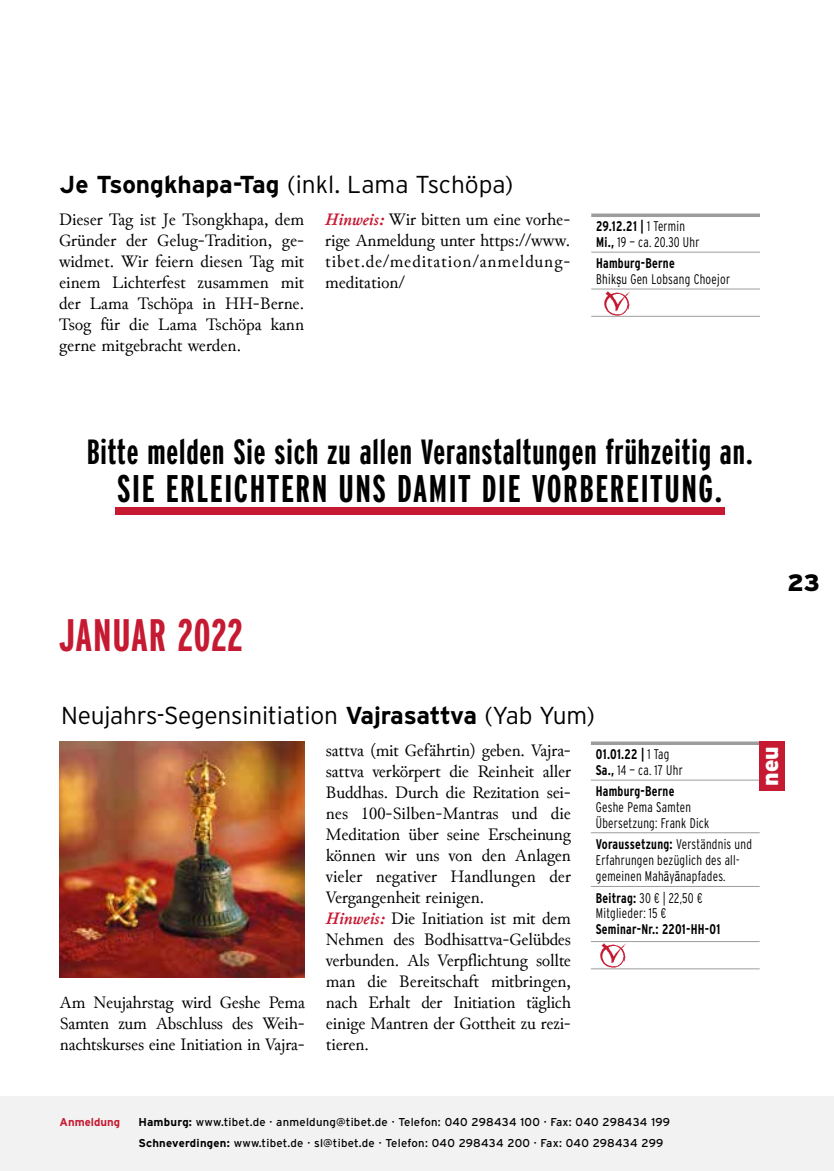
<style>
.page{position:relative;width:834px;height:1171px;background:#fff}
.page>*{position:absolute;margin:0;border:0;box-sizing:border-box;transform-origin:0 0}
.t1{font:700 45.5px "Interstate Compressed";letter-spacing:.01em;color:#c61a32}
.t2{font:700 38.5px "Interstate Compressed";letter-spacing:.04em;color:#000}
.t3{font:700 35px "Interstate Compressed";letter-spacing:.025em;color:#000}
.t4{font:300 24.5px "Interstate";letter-spacing:-.01em;color:#000}
.t5{font:900 23.62px "Interstate";color:#000}
.t6{font:900 22.93px "Interstate";color:#fff}
.t7{font:17.5px/21px "Junicode";letter-spacing:-.01em;color:#000;text-align:justify}
.t8{font:300 14px/15.8px "Interstate Condensed";letter-spacing:.02em;color:#000;scale:.9 1}
.t9{font:700 14px "Interstate Condensed";letter-spacing:.02em;color:#000;scale:.9 1}
.t10{font:300 condensed 14px "Interstate";letter-spacing:.02em;color:#000;scale:.9 1}
.t11{font:11.38px/21px "Interstate";letter-spacing:.02em;color:#000}
.t12{font:700 11.38px "Interstate";color:#c61a32}
.s1{font-weight:700}
.s2{font-weight:700;font-style:italic;color:#c61a32}
.s3{font-family:"Ind Uni H Regular";font-weight:400;font-stretch:normal}
.s4{font-family:"Helvetica Neue";font-weight:400}
</style>
<div class="page">
<div style="left:0;top:1096px;width:833px;height:75px;background:#f2f2f2"></div>
<svg style="left:591px;top:779px;width:168px;height:189px"></svg>
<hr style="left:590px;top:832px;width:169px;height:1px;background:#9d9d9c">
<hr style="left:590px;top:886px;width:169px;height:1px;background:#9d9d9c">
<hr style="left:590px;top:941px;width:169px;height:1px;background:#9d9d9c">
<hr style="left:590px;top:968px;width:169px;height:1px;background:#9d9d9c">
<svg style="left:591px;top:741px;width:168px;height:4px"></svg>
<hr style="left:590px;top:780px;width:169px;height:1px;background:#9d9d9c">
<div style="left:115px;top:507px;width:610px;height:7px;background:#c61a32"></div>
<img style="left:599px;top:942px;width:28px;height:25px">
<img style="left:59px;top:741px;width:246px;height:236px">
<div style="left:759px;top:741px;width:26px;height:49px;background:#c61a32"></div>
<svg style="left:591px;top:251px;width:168px;height:65px"></svg>
<hr style="left:591px;top:289px;width:168px;height:1px;background:#9d9d9c">
<hr style="left:591px;top:316px;width:168px;height:1px;background:#9d9d9c">
<svg style="left:591px;top:213px;width:168px;height:4px"></svg>
<hr style="left:591px;top:252px;width:168px;height:1px;background:#9d9d9c">
<img style="left:603px;top:290px;width:27px;height:25px">
<h3 class="t4" style="left:60px;top:171px;width:455px"><span class="s1">Je Tsongkhapa-Tag</span> (inkl. Lama Tschöpa)</h3>
<p class="t7" style="left:59px;top:209px;width:246px;text-align:left">Dieser Tag ist Je Tsongkhapa, dem<br>Gründer der Gelug-Tradition, ge-- widmet. Wir feiern diesen Tag mit einem Lichterfest zusammen mit der Lama Tschöpa in HH-Berne.<br>Tsog für die Lama Tschöpa kann gerne mitgebracht werden.</p>
<p class="t7" style="left:325px;top:209px;width:247px"><span class="s2">Hinweis:</span> Wir bitten um eine vorhe&shy;rige Anmeldung unter https://www. tibet.de/meditation/anmeldung&shy;meditation/</p>
<p class="t8" style="left:596px;top:218px;width:116px"><span class="s1">29.12.21 |</span> 1 Termin<br><span class="s1">Mi.,</span> 19 — ca. 20.30 Uhr</p>
<p class="t9" style="left:596px;top:256px;width:89px">Hamburg-Berne</p>
<p class="t10" style="left:596px;top:271px;width:150px">Bhik<span class="s3">ṣ</span>u Gen Lobsang Choejor</p>
<h3 class="t3" style="left:87px;top:432px;width:667px">Bitte melden Sie sich zu allen Veranstaltungen frühzeitig an.</h3>
<h2 class="t2" style="left:117px;top:467px;width:606px">SIE ERLEICHTERN UNS DAMIT DIE VORBEREITUNG.</h2>
<h1 class="t1" style="left:59px;top:610px;width:185px">JANUAR 2022</h1>
<h3 class="t5" style="left:787px;top:569px;width:34px">23</h3>
<h3 class="t4" style="left:61px;top:701px;width:535px">Neujahrs-Segensinitiation <span class="s1">Vajrasattva</span> (Yab Yum)</h3>
<p class="t7" style="left:60px;top:991px;width:246px">Am Neujahrstag wird Geshe Pema Samten zum Abschluss des Weih&shy;nachtskurses eine Initiation in Vajra-</p>
<p class="t7" style="left:326px;top:739px;width:246px;text-align:left">sattva (mit Gefährtin) geben. Vajra&shy;sattva verkörpert die Reinheit aller<br>Buddhas. Durch die Rezitation sei&shy;nes 100-Silben-Mantras und die<br>Meditation über seine Erscheinung können wir uns von den Anlagen vieler negativer Handlungen der<br>Vergangenheit reinigen.<br><span class="s2">Hinweis:</span> Die Initiation ist mit dem<br>Nehmen des Bodhisattva-Gelübdes verbunden. Als Verpflichtung sollte man die Bereitschaft mitbringen, nach Erhalt der Initiation täglich einige Mantren der Gottheit zu rezi&shy;tieren.</p>
<p class="t8" style="left:595px;top:746px;width:98px"><span class="s1">01.01.22 |</span> 1 Tag<br><span class="s1">Sa.,</span> 14 — ca. 17 Uhr</p>
<p class="t9" style="left:595px;top:783px;width:89px">Hamburg-Berne</p>
<p class="t8" style="left:595px;top:799px;width:127px">Geshe Pema Samten<br>Übersetzung: Frank Dick</p>
<p class="t8" style="left:595px;top:836px;width:175px;line-height:16.3px"><span class="s1">Voraussetzung:</span> Verständnis und<br>Erfahrungen bezüglich des all&shy;gemeinen Mah<span class="s4">ā</span>y<span class="s4">ā</span>napfades.</p>
<p class="t8" style="left:595px;top:889px;width:120px"><span class="s1">Beitrag:</span> 30 € | 22,50 €<br>Mitglieder: 15 €</p>
<p class="t9" style="left:595px;top:921px;width:140px">Seminar-Nr.: 2201-HH-01</p>
<h3 class="t6" style="left:756px;top:785px;width:41px;rotate:-90deg">neu</h3>
<p class="t12" style="left:60px;top:1115px;width:62px">Anmeldung</p>
<p class="t11" style="left:138px;top:1111px;width:533px"><span class="s1">Hamburg:</span> www.tibet.de · anmeldung@tibet.de · Telefon: 040 298434 100 · Fax: 040 298434 199<br><span class="s1">Schneverdingen:</span> www.tibet.de · sl@tibet.de · Telefon: 040 298434 200 · Fax: 040 298434 299</p>
</div>
